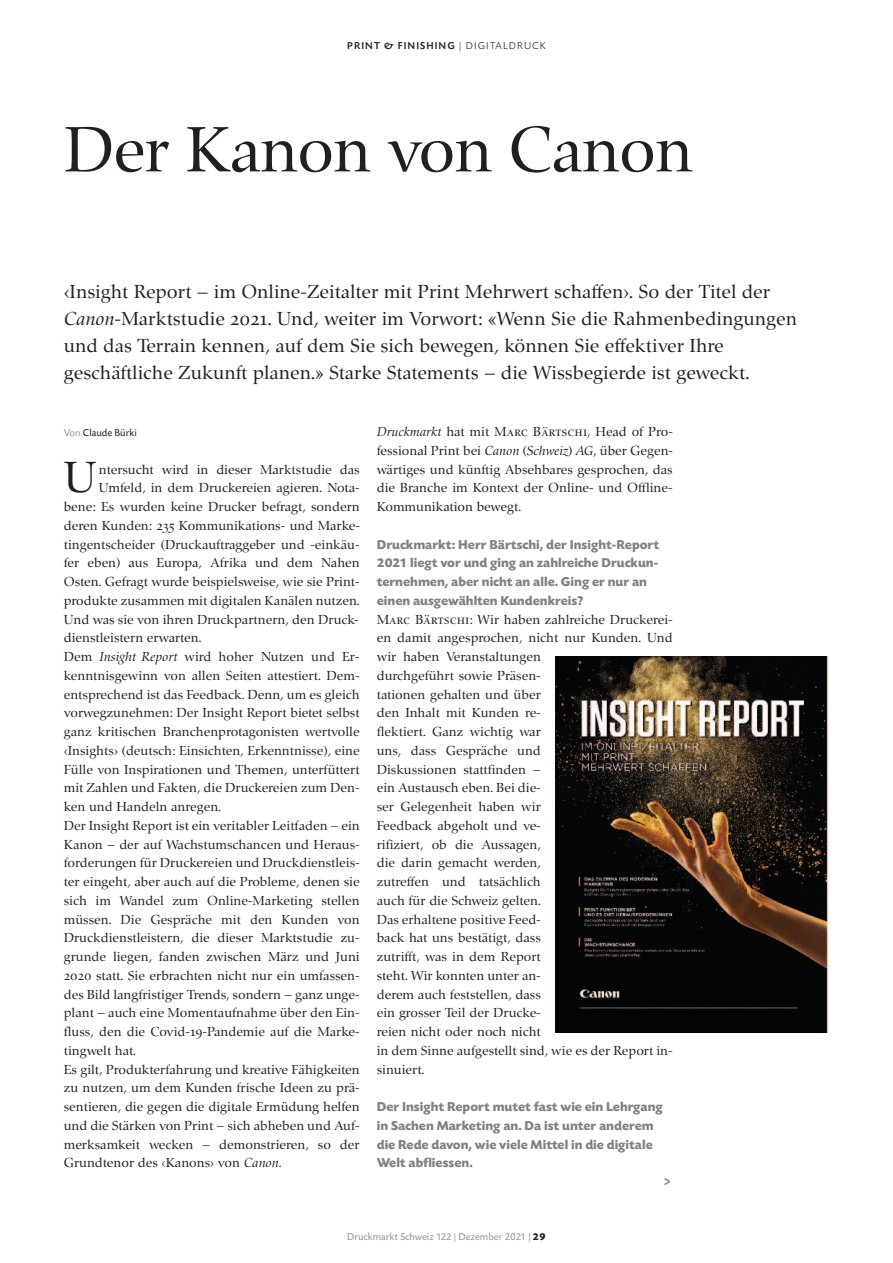
<style>
.page{position:relative;width:893px;height:1263px;background:#fff}
.page>*{position:absolute;margin:0;border:0;box-sizing:border-box;transform-origin:0 0}
.t1{font:66px "Zapf Renais SB";letter-spacing:-.02em;color:#231f20}
.t2{font:45px "Zapf Renais SB";color:#231f20}
.t3{font:19.5px/27px "Zapf Renais SB";color:#231f20}
.t4{font:13.5px/18.8px "Zapf Renais SB";color:#231f20;text-align:justify}
.t5{font:700 13.5px/18.8px "Today SB";color:#808285}
.t6{font:10.5px "Today SB";color:#939598}
.t7{font:500 10.5px "Today SB";letter-spacing:.1em;color:#231f20}
.t8{font:10.5px "Today SB";color:#231f20}
.s1{font-weight:300}
.s2{font-style:italic}
.s3{font-family:"Zapf Renais SB Caps"}
.s4{color:#939598}
.s5{font-weight:700;color:#231f20}
</style>
<div class="page">
<img style="left:556px;top:656px;width:273px;height:376px">
<p class="t7" style="left:347px;top:40px;width:200px">PRINT &amp; FINISHING <span class="s1">| DIGITALDRUCK</span></p>
<h1 class="t1" style="left:64px;top:110px;width:631px">Der Kanon von Canon</h1>
<p class="t3" style="left:64px;top:278px;width:735px">‹Insight Report – im Online-Zeitalter mit Print Mehrwert schaffen›. So der Titel der <span class="s2">Canon</span>-Marktstudie <span class="s3">2021</span>. Und, weiter im Vorwort: «Wenn Sie die Rahmenbedingungen und das Terrain kennen, auf dem Sie sich bewegen, können Sie effektiver Ihre geschäftliche Zukunft planen.» Starke Statements – die Wissbegierde ist geweckt.</p>
<p class="t8" style="left:64px;top:426px;width:74px"><span class="s4">Von</span> Claude Bürki</p>
<p class="t4" style="left:99px;top:459px;width:262px">ntersucht wird in dieser Marktstudie das</p>
<p class="t4" style="left:99px;top:478px;width:262px">Umfeld, in dem Druckereien agieren. Nota-</p>
<p class="t4" style="left:64px;top:497px;width:297px">bene: Es wurden keine Drucker befragt, sondern</p>
<p class="t4" style="left:64px;top:516px;width:298px">deren Kunden: <span class="s3">235</span> Kommunikations- und Marke-</p>
<p class="t4" style="left:64px;top:534px;width:297px">tingentscheider (Druckauftraggeber und -einkäu-</p>
<p class="t4" style="left:64px;top:553px;width:297px">fer eben) aus Europa, Afrika und dem Nahen</p>
<p class="t4" style="left:64px;top:572px;width:297px">Osten. Gefragt wurde beispielsweise, wie sie Print-</p>
<p class="t4" style="left:64px;top:591px;width:297px">produkte zusammen mit digitalen Kanälen nutzen.</p>
<p class="t4" style="left:64px;top:609px;width:296px">Und was sie von ihren Druckpartnern, den Druck-</p>
<p class="t4" style="left:64px;top:628px;width:139px">dienstleistern erwarten.</p>
<p class="t4" style="left:64px;top:647px;width:297px">Dem <span class="s2">Insight Report</span> wird hoher Nutzen und Er-</p>
<p class="t4" style="left:64px;top:666px;width:297px">kenntnisgewinn von allen Seiten attestiert. Dem-</p>
<p class="t4" style="left:64px;top:684px;width:297px">entsprechend ist das Feedback. Denn, um es gleich</p>
<p class="t4" style="left:64px;top:703px;width:297px">vorwegzunehmen: Der Insight Report bietet selbst</p>
<p class="t4" style="left:64px;top:722px;width:297px">ganz kritischen Branchenprotagonisten wertvolle</p>
<p class="t4" style="left:64px;top:741px;width:297px">‹Insights› (deutsch: Einsichten, Erkenntnisse), eine</p>
<p class="t4" style="left:64px;top:759px;width:297px">Fülle von Inspirationen und Themen, unterfüttert</p>
<p class="t4" style="left:64px;top:778px;width:297px">mit Zahlen und Fakten, die Druckereien zum Den-</p>
<p class="t4" style="left:64px;top:797px;width:159px">ken und Handeln anregen.</p>
<p class="t4" style="left:64px;top:816px;width:297px">Der Insight Report ist ein veritabler Leitfaden – ein</p>
<p class="t4" style="left:64px;top:834px;width:297px">Kanon – der auf Wachstumschancen und Heraus-</p>
<p class="t4" style="left:64px;top:853px;width:297px">forderungen für Druckereien und Druckdienstleis-</p>
<p class="t4" style="left:64px;top:872px;width:297px">ter eingeht, aber auch auf die Probleme, denen sie</p>
<p class="t4" style="left:64px;top:891px;width:297px">sich im Wandel zum Online-Marketing stellen</p>
<p class="t4" style="left:64px;top:909px;width:297px">müssen. Die Gespräche mit den Kunden von</p>
<p class="t4" style="left:64px;top:928px;width:297px">Druckdienstleistern, die dieser Marktstudie zu-</p>
<p class="t4" style="left:64px;top:947px;width:297px">grunde liegen, fanden zwischen März und Juni</p>
<p class="t4" style="left:64px;top:966px;width:297px"><span class="s3">2020</span> statt. Sie erbrachten nicht nur ein umfassen-</p>
<p class="t4" style="left:64px;top:984px;width:297px">des Bild langfristiger Trends, sondern – ganz unge-</p>
<p class="t4" style="left:64px;top:1003px;width:297px">plant – auch eine Momentaufnahme über den Ein-</p>
<p class="t4" style="left:64px;top:1022px;width:297px">fluss, den die Covid-<span class="s3">19</span>-Pandemie auf die Marke-</p>
<p class="t4" style="left:64px;top:1041px;width:74px">tingwelt hat.</p>
<p class="t4" style="left:64px;top:1059px;width:297px">Es gilt, Produkterfahrung und kreative Fähigkeiten</p>
<p class="t4" style="left:64px;top:1078px;width:297px">zu nutzen, um dem Kunden frische Ideen zu prä-</p>
<p class="t4" style="left:64px;top:1097px;width:297px">sentieren, die gegen die digitale Ermüdung helfen</p>
<p class="t4" style="left:64px;top:1116px;width:297px">und die Stärken von Print – sich abheben und Auf-</p>
<p class="t4" style="left:64px;top:1134px;width:297px">merksamkeit wecken – demonstrieren, so der</p>
<p class="t4" style="left:64px;top:1153px;width:219px">Grundtenor des ‹Kanons› von <span class="s2">Canon</span>.</p>
<h2 class="t2" style="left:64px;top:450px;width:34px">U</h2>
<p class="t4" style="left:377px;top:422px;width:298px"><span class="s2">Druckmarkt</span> hat mit <span class="s3">Marc Bärtschi</span>, Head of Pro&shy;fessional Print bei <span class="s2">Canon</span> (<span class="s2">Schweiz</span>) <span class="s2">AG</span>, über Gegen&shy;wärtiges und künftig Absehbares gesprochen, das die Branche im Kontext der Online- und Offline-Kommunikation bewegt.</p>
<p class="t5" style="left:377px;top:534px;width:284px">Druckmarkt: Herr Bärtschi, der Insight-Report 2021 liegt vor und ging an zahlreiche Druckun&shy;ternehmen, aber nicht an alle. Ging er nur an einen ausgewählten Kundenkreis?</p>
<p class="t4" style="left:377px;top:609px;width:297px;text-align:left"><span class="s3">Marc Bärtschi</span>: Wir haben zahlreiche Druckerei&shy;en damit angesprochen, nicht nur Kunden. Und wir haben Veranstaltungen<br>durchgeführt sowie Präsen-<br>tationen gehalten und über<br>den Inhalt mit Kunden re-<br>flektiert. Ganz wichtig war<br>uns, dass Gespräche und<br>Diskussionen stattfinden –<br>ein Austausch eben. Bei die-<br>ser Gelegenheit haben wir<br>Feedback abgeholt und ve-<br>rifiziert, ob die Aussagen,<br>die darin gemacht werden,<br>zutreffen und tatsächlich<br>auch für die Schweiz gelten.<br>Das erhaltene positive Feed-<br>back hat uns bestätigt, dass<br>zutrifft, was in dem Report<br>steht. Wir konnten unter an-<br>derem auch feststellen, dass<br>ein grosser Teil der Drucke-<br>reien nicht oder noch nicht<br>in dem Sinne aufgestellt sind, wie es der Report in&shy;sinuiert.</p>
<p class="t5" style="left:377px;top:1097px;width:288px">Der Insight Report mutet fast wie ein Lehrgang in Sachen Marketing an. Da ist unter anderem die Rede davon, wie viele Mittel in die digitale Welt abfliessen.</p>
<p class="t5" style="left:663px;top:1172px;width:9px">&gt;</p>
<p class="t6" style="left:347px;top:1230px;width:200px">Druckmarkt Schweiz 122 | Dezember 2021 | <span class="s5">29</span></p>
</div>
